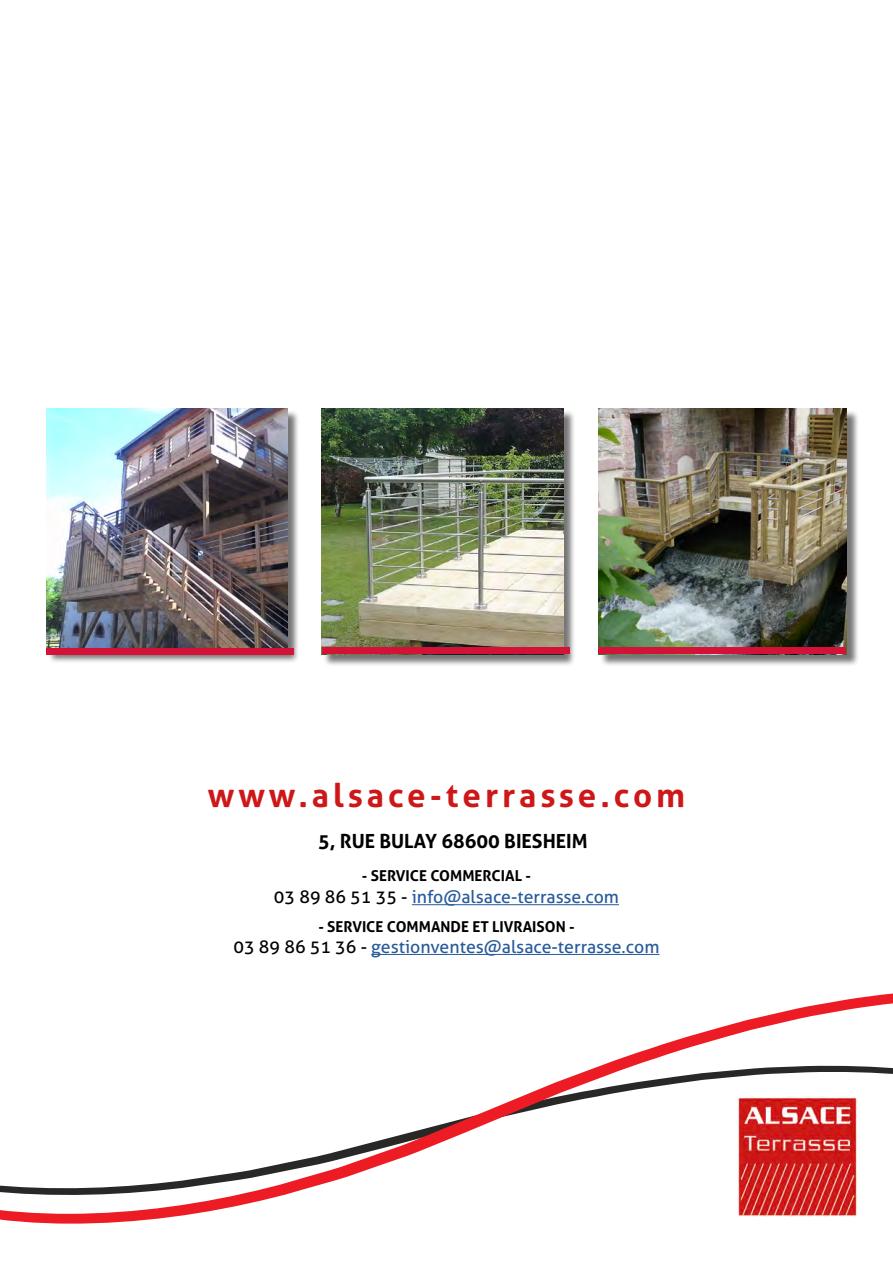
<style>
.page{position:relative;width:893px;height:1263px;background:#fff}
.page>*{position:absolute;margin:0;border:0;box-sizing:border-box;transform-origin:0 0}
.t1{font:700 33px "Aller";letter-spacing:.12em;color:#cd1719}
.t2{font:700 19.5px "Aller";color:#000}
.t3{font:17.7px "Aller";color:#275b9b}
.t4{font:700 15px "Aller";color:#000}
.s1{color:#000}
</style>
<div class="page">
<div style="left:48px;top:410px;width:252px;height:254px;background:#000;opacity:.54"></div>
<img style="left:46px;top:408px;width:241px;height:240px">
<div style="left:323px;top:410px;width:253px;height:257px;background:#000;opacity:.54"></div>
<img style="left:322px;top:408px;width:241px;height:240px">
<div style="left:600px;top:410px;width:259px;height:257px;background:#000;opacity:.54"></div>
<img style="left:598px;top:408px;width:248px;height:240px">
<svg style="left:0;top:904px;width:893px;height:320px"></svg>
<div style="left:46px;top:648px;width:248px;height:6px;background:#d41136"></div>
<div style="left:322px;top:648px;width:247px;height:6px;background:#d41136"></div>
<div style="left:598px;top:648px;width:248px;height:6px;background:#d41136"></div>
<img style="left:737px;top:1096px;width:121px;height:121px">
<hr style="left:412px;top:904px;width:207px;height:1px;background:#275b9b">
<hr style="left:371px;top:954px;width:288px;height:1px;background:#275b9b">
<h1 class="t1" style="left:208px;top:775px;width:479px">www.alsace-terrasse.com</h1>
<p class="t2" style="left:318px;top:829px;width:271px">5, RUE BULAY 68600 BIESHEIM</p>
<p class="t4" style="left:362px;top:866px;width:171px">- SERVICE COMMERCIAL -</p>
<p class="t3" style="left:274px;top:886px;width:346px"><span class="s1">03 89 86 51 35 -</span> info@alsace-terrasse.com</p>
<p class="t4" style="left:318px;top:917px;width:258px">- SERVICE COMMANDE ET LIVRAISON -</p>
<p class="t3" style="left:234px;top:936px;width:427px"><span class="s1">03 89 86 51 36 -</span> gestionventes@alsace-terrasse.com</p>
</div>
